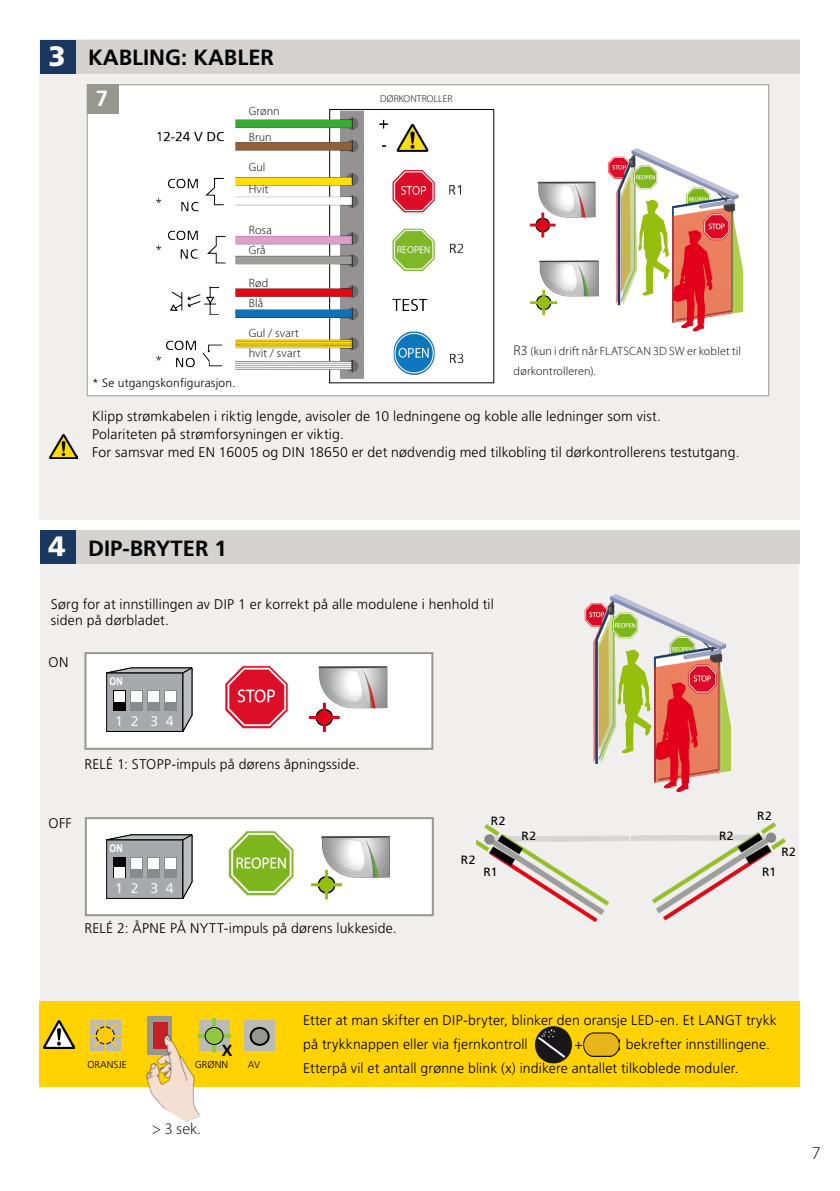
<style>
.page{position:relative;width:840px;height:1191px;background:#fff}
.page>*{position:absolute;margin:0;border:0;box-sizing:border-box;transform-origin:0 0}
.t1{font:900 28px "Frutiger LT Std";color:#fff}
.t2{font:700 22px "Frutiger LT Std";color:#000}
.t3{font:700 22px "Frutiger LT Std";color:#fff}
.t4{font:300 18px "Myriad Pro";color:#000}
.t5{font:300 16px "Myriad Pro";color:#000}
.t6{font:700 16px "Frutiger LT Std";color:#000}
.t7{font:300 14px/18px "Frutiger LT Std";letter-spacing:.01em;color:#000}
.t8{font:14px "Frutiger LT Std";color:#f3f4f4}
.t9{font:300 12px/20px "Myriad Pro";letter-spacing:.015em;color:#000}
.t10{font:300 12px "Frutiger LT Std";letter-spacing:.015em;color:#000}
.t11{font:12px "Frutiger LT Std";letter-spacing:.04em;color:#000}
.t12{font:700 10.6px "Arial Narrow";color:#fff}
.t13{font:300 10px "Frutiger LT Std";color:#000}
.t14{font:300 10px "Myriad Pro";letter-spacing:.01em;color:#000}
.s1{font-size:14px}
</style>
<div class="page">
<div style="left:40px;top:562px;width:758px;height:524px;background:#f0efee"></div>
<div style="left:40px;top:40px;width:759px;height:480px;background:#f0efee"></div>
<div style="left:87px;top:85px;width:681px;height:311px;background:#fff"></div>
<img style="left:608px;top:148px;width:136px;height:184px">
<img style="left:529px;top:181px;width:67px;height:57px">
<img style="left:530px;top:260px;width:69px;height:56px">
<div style="left:87px;top:85px;width:31px;height:29px;background:#969890"></div>
<img style="left:49px;top:434px;width:28px;height:25px">
<div style="left:85px;top:817px;width:348px;height:99px;background:#fff;border:2px solid #969890"></div>
<div style="left:84px;top:652px;width:349px;height:98px;background:#fff;border:2px solid #969890"></div>
<div style="left:40px;top:1001px;width:759px;height:86px;background:#ffd200"></div>
<div style="left:42px;top:40px;width:757px;height:34px;background:#d4d3d0"></div>
<div style="left:42px;top:530px;width:757px;height:34px;background:#d4d3d0"></div>
<div style="left:40px;top:40px;width:36px;height:34px;background:#1a3760"></div>
<div style="left:40px;top:530px;width:36px;height:34px;background:#1a3760"></div>
<svg style="left:90px;top:1020px;width:1px;height:30px"></svg>
<hr style="left:104px;top:1018px;width:2px;height:34px;background:#ffc907">
<hr style="left:89px;top:1035px;width:33px;height:2px;background:#ffc907">
<svg style="left:91px;top:1020px;width:25px;height:30px"></svg>
<img style="left:44px;top:1021px;width:30px;height:27px">
<svg style="left:106px;top:667px;width:87px;height:65px"></svg>
<div style="left:106px;top:673px;width:77px;height:58px;background:#a7a9ac;border:1px solid #000"></div>
<div style="left:130px;top:690px;width:12px;height:21px;background:#888a8d"></div>
<div style="left:131px;top:692px;width:10px;height:10px;background:#fff"></div>
<svg style="left:113px;top:690px;width:13px;height:21px"></svg>
<div style="left:115px;top:692px;width:10px;height:10px;background:#fff"></div>
<div style="left:164px;top:690px;width:12px;height:21px;background:#888a8d"></div>
<div style="left:165px;top:692px;width:10px;height:10px;background:#fff"></div>
<div style="left:147px;top:690px;width:12px;height:21px;background:#888a8d"></div>
<div style="left:148px;top:692px;width:10px;height:10px;background:#fff"></div>
<img style="left:225px;top:665px;width:63px;height:64px">
<img style="left:228px;top:831px;width:66px;height:65px">
<svg style="left:106px;top:834px;width:87px;height:65px"></svg>
<div style="left:106px;top:839px;width:77px;height:59px;background:#a7a9ac;border:1px solid #000"></div>
<div style="left:130px;top:857px;width:12px;height:21px;background:#888a8d"></div>
<div style="left:131px;top:858px;width:10px;height:11px;background:#fff"></div>
<div style="left:113px;top:857px;width:13px;height:21px;background:#000"></div>
<div style="left:115px;top:867px;width:10px;height:10px;background:#fff"></div>
<div style="left:164px;top:857px;width:12px;height:21px;background:#888a8d"></div>
<div style="left:165px;top:858px;width:10px;height:11px;background:#fff"></div>
<div style="left:147px;top:857px;width:12px;height:21px;background:#888a8d"></div>
<div style="left:148px;top:858px;width:10px;height:11px;background:#fff"></div>
<img style="left:309px;top:666px;width:79px;height:66px">
<img style="left:311px;top:836px;width:79px;height:64px">
<img style="left:584px;top:594px;width:147px;height:198px">
<img style="left:476px;top:822px;width:309px;height:101px">
<img style="left:116px;top:1016px;width:114px;height:106px">
<img style="left:118px;top:100px;width:356px;height:284px">
<div style="left:244px;top:1020px;width:31px;height:31px;background:#bbbbb5"></div>
<div style="left:250px;top:1027px;width:18px;height:17px;background:#969890;border-radius:50%"></div>
<div style="left:249px;top:1026px;width:20px;height:19px;border:2px solid #000;border-radius:50%"></div>
<div style="left:199px;top:1020px;width:30px;height:31px;background:#bbbbb5"></div>
<svg style="left:212px;top:1018px;width:4px;height:34px"></svg>
<hr style="left:198px;top:1034px;width:33px;height:4px;background:#92c83f">
<div style="left:205px;top:1027px;width:18px;height:17px;background:#92c83f;border-radius:50%"></div>
<div style="left:204px;top:1027px;width:19px;height:18px;border:1px solid #000;border-radius:50%"></div>
<img style="left:534px;top:1026px;width:38px;height:37px">
<img style="left:583px;top:1032px;width:36px;height:24px">
<h1 class="t1" style="left:48px;top:39px;width:19px">3</h1>
<h2 class="t2" style="left:88px;top:45px;width:187px">KABLING: KABLER</h2>
<h2 class="t3" style="left:96px;top:86px;width:14px">7</h2>
<p class="t10" style="left:92px;top:376px;width:145px">* Se utgangskonfigurasjon.</p>
<p class="t9" style="left:248px;top:98px;width:32px;line-height:26px">Grønn<br>Brun</p>
<p class="t9" style="left:248px;top:156px;width:21px;line-height:22px">Gul<br>Hvit</p>
<p class="t9" style="left:248px;top:219px;width:25px">Rosa<br>Grå</p>
<p class="t9" style="left:248px;top:272px;width:21px">Rød<br>Blå</p>
<p class="t9" style="left:248px;top:323px;width:53px">Gul / svart hvit / svart</p>
<p class="t14" style="left:380px;top:92px;width:74px">DØRKONTROLLER</p>
<p class="t9" style="left:513px;top:340px;width:229px"><span class="s1">R3</span> (kun i drift når FLATSCAN 3D SW er koblet til dørkontrolleren).</p>
<p class="t7" style="left:92px;top:407px;width:648px">Klipp strømkabelen i riktig lengde, avisoler de 10 ledningene og koble alle ledninger som vist.<br>Polariteten på strømforsyningen er viktig.<br>For samsvar med EN 16005 og DIN 18650 er det nødvendig med tilkobling til dørkontrollerens testutgang.</p>
<h1 class="t1" style="left:48px;top:529px;width:19px">4</h1>
<h2 class="t2" style="left:88px;top:535px;width:140px">DIP-BRYTER 1</h2>
<p class="t7" style="left:51px;top:596px;width:444px;line-height:16px">Sørg for at innstillingen av DIP 1 er korrekt på alle modulene i henhold til siden på dørbladet.</p>
<p class="t7" style="left:48px;top:653px;width:21px">ON</p>
<p class="t12" style="left:110px;top:673px;width:15px">ON</p>
<p class="t8" style="left:115px;top:713px;width:60px">1 2 3 4</p>
<p class="t7" style="left:84px;top:755px;width:276px">RELÉ 1: STOPP-impuls på dørens åpningsside.</p>
<p class="t7" style="left:48px;top:814px;width:25px">OFF</p>
<p class="t12" style="left:110px;top:840px;width:15px">ON</p>
<p class="t8" style="left:115px;top:880px;width:60px">1 2 3 4</p>
<p class="t7" style="left:84px;top:919px;width:313px">RELÉ 2: ÅPNE PÅ NYTT-impuls på dørens lukkeside.</p>
<p class="t11" style="left:460px;top:853px;width:16px">R2</p>
<p class="t11" style="left:490px;top:813px;width:16px">R2</p>
<p class="t11" style="left:521px;top:829px;width:16px">R2</p>
<p class="t11" style="left:718px;top:829px;width:16px">R2</p>
<p class="t11" style="left:756px;top:809px;width:16px">R2</p>
<p class="t11" style="left:483px;top:865px;width:15px">R1</p>
<p class="t11" style="left:761px;top:865px;width:15px">R1</p>
<p class="t11" style="left:781px;top:844px;width:16px">R2</p>
<p class="t6" style="left:222px;top:1041px;width:12px">X</p>
<p class="t13" style="left:194px;top:1059px;width:35px">GRØNN</p>
<p class="t13" style="left:87px;top:1059px;width:41px">ORANSJE</p>
<p class="t13" style="left:248px;top:1059px;width:14px">AV</p>
<p class="t5" style="left:152px;top:1119px;width:50px">&gt; 3 sek.</p>
<p class="t7" style="left:303px;top:1008px;width:475px;line-height:24px">Etter at man skifter en DIP-bryter, blinker den oransje LED-en. Et LANGT trykk på trykknappen eller via fjernkontroll</p>
<p class="t7" style="left:303px;top:1032px;width:468px;line-height:24px;text-indent:322px">bekrefter innstillingene.<br>Etterpå vil et antall grønne blink (x) indikere antallet tilkoblede moduler.</p>
<p class="t7" style="left:574px;top:1035px;width:10px">+</p>
<p class="t4" style="left:811px;top:1141px;width:10px">7</p>
</div>
